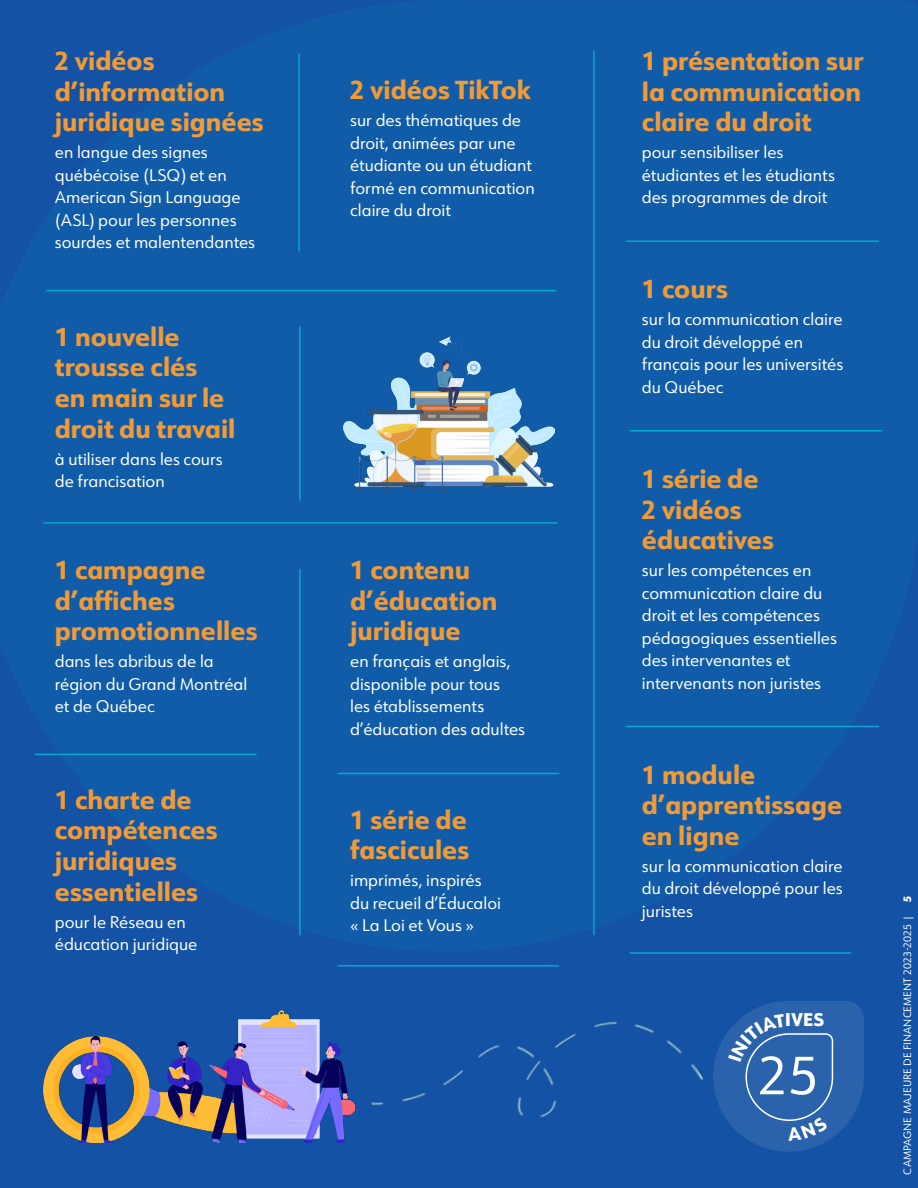
<style>
.page{position:relative;width:918px;height:1188px;background:#115ca8}
.page>*{position:absolute;margin:0;border:0;box-sizing:border-box;transform-origin:0 0}
.t1{font:52.5px "URW Form";color:#fff}
.t2{font:800 25.5px/30.6px "URW Form";color:#f09a38}
.t3{font:800 18px "URW Form";color:#fff}
.t4{font:16.5px/22.5px "URW Form";color:#fff}
.t5{font:10.5px "URW Form";color:#fff}
.t6{font:800 10.5px "URW Form";color:#fff}
</style>
<div class="page">
<hr style="left:593px;top:51px;width:2px;height:884px;background:#05a8ce">
<hr style="left:47px;top:290px;width:509px;height:1px;background:#05a8ce">
<hr style="left:627px;top:726px;width:252px;height:1px;background:#05a8ce">
<hr style="left:299px;top:569px;width:2px;height:366px;background:#05a8ce">
<hr style="left:44px;top:522px;width:513px;height:2px;background:#05a8ce">
<hr style="left:630px;top:430px;width:252px;height:1px;background:#05a8ce">
<hr style="left:627px;top:240px;width:252px;height:2px;background:#05a8ce">
<hr style="left:299px;top:327px;width:2px;height:173px;background:#05a8ce">
<img style="left:343px;top:337px;width:211px;height:153px">
<hr style="left:35px;top:754px;width:221px;height:1px;background:#05a8ce">
<hr style="left:338px;top:773px;width:221px;height:1px;background:#05a8ce">
<img style="left:43px;top:1010px;width:312px;height:132px">
<div style="left:371px;top:952px;width:333px;height:166px;background:#1352a4"></div>
<hr style="left:298px;top:54px;width:2px;height:197px;background:#05a8ce">
<hr style="left:338px;top:965px;width:221px;height:2px;background:#05a8ce">
<hr style="left:630px;top:952px;width:221px;height:2px;background:#05a8ce">
<svg style="left:713px;top:1001px;width:151px;height:151px"></svg>
<p class="t2" style="left:55px;top:45px;width:210px">2 vidéos d’information juridique signées</p>
<p class="t4" style="left:55px;top:141px;width:202px">en langue des signes québécoise (LSQ) et en<br>American Sign Language (ASL) pour les personnes sourdes et malentendantes</p>
<p class="t2" style="left:55px;top:320px;width:182px">1 nouvelle trousse clés<br>en main sur le droit du travail</p>
<p class="t4" style="left:55px;top:447px;width:170px">à utiliser dans les cours</p>
<p class="t4" style="left:55px;top:469px;width:111px">de francisation</p>
<p class="t2" style="left:55px;top:553px;width:204px">1 campagne d’affiches promotionnelles</p>
<p class="t4" style="left:55px;top:649px;width:194px">dans les abribus de la région du Grand Montréal et de Québec</p>
<p class="t2" style="left:55px;top:783px;width:164px">1 charte de compétences</p>
<p class="t2" style="left:55px;top:844px;width:145px">juridiques essentielles</p>
<p class="t4" style="left:55px;top:910px;width:144px">pour le Réseau en éducation juridique</p>
<p class="t2" style="left:350px;top:74px;width:182px">2 vidéos TikTok</p>
<p class="t4" style="left:350px;top:109px;width:186px">sur des thématiques de droit, animées par une étudiante ou un étudiant formé en communication claire du droit</p>
<p class="t2" style="left:350px;top:553px;width:149px">1 contenu d’éducation juridique</p>
<p class="t4" style="left:350px;top:649px;width:177px">en français et anglais, disponible pour tous<br>les établissements d’éducation des adultes</p>
<p class="t2" style="left:350px;top:803px;width:121px">1 série de fascicules</p>
<p class="t4" style="left:350px;top:869px;width:133px">imprimés, inspirés</p>
<p class="t4" style="left:350px;top:891px;width:152px">du recueil d’Éducaloi</p>
<p class="t4" style="left:350px;top:914px;width:125px">« La Loi et Vous »</p>
<p class="t2" style="left:642px;top:45px;width:223px;text-align:justify">1 présentation sur la communication claire du droit</p>
<p class="t4" style="left:642px;top:141px;width:195px">pour sensibiliser les étudiantes et les étudiants des programmes de droit</p>
<p class="t2" style="left:642px;top:273px;width:88px">1 cours</p>
<p class="t4" style="left:642px;top:308px;width:203px">sur la communication claire du droit développé en français pour les universités du Québec</p>
<p class="t2" style="left:642px;top:462px;width:118px">1 série de</p>
<p class="t2" style="left:642px;top:493px;width:134px">2 vidéos éducatives</p>
<p class="t4" style="left:642px;top:558px;width:197px">sur les compétences en communication claire du droit et les compétences pédagogiques essentielles des intervenantes et intervenants non juristes</p>
<p class="t2" style="left:642px;top:758px;width:202px">1 module d’apprentissage en ligne</p>
<p class="t4" style="left:642px;top:854px;width:202px;text-align:justify">sur la communication claire du droit développé pour les juristes</p>
<p class="t3" style="left:791px;top:1007px;width:35px">VES</p>
<p class="t1" style="left:759px;top:1040px;width:62px">25</p>
<p class="t6" style="left:900px;top:902px;width:8px;rotate:-90deg">5</p>
<p class="t5" style="left:900px;top:1174px;width:261px;rotate:-90deg">CAMPAGNE MAJEURE DE FINANCEMENT 2023-2025 |</p>
</div>
